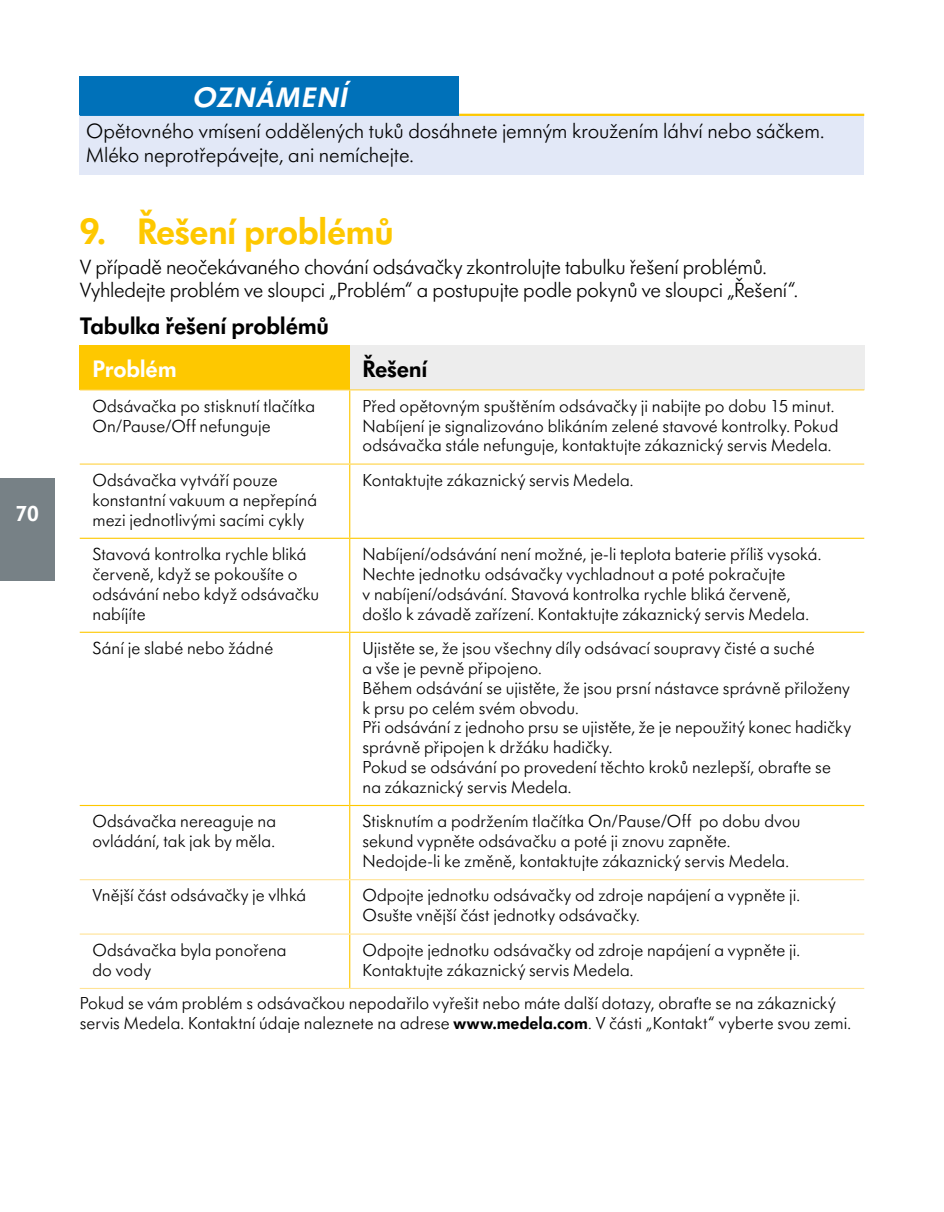
<style>
.page{position:relative;width:944px;height:1212px;background:#fff}
.page>*{position:absolute;margin:0;border:0;box-sizing:border-box;transform-origin:0 0}
.t1{font:600 38.25px "Futura SB Medela";letter-spacing:-.015em;color:#fec800}
.t2{font:italic 600 29.25px "Futura SB Medela";color:#fff}
.t3{font:600 24.75px "Futura SB Medela";letter-spacing:-.01em;color:#000}
.t4{font:600 24.75px "Futura SB Medela";letter-spacing:-.01em;color:#fff}
.t5{font:600 22.5px "Futura SB Medela";color:#fff}
.t6{font:300 21.38px/23.4px "Futura SB Medela";letter-spacing:-.01em;color:#000}
.t7{font:300 18px/19.8px "Futura SB Medela";letter-spacing:.005em;color:#000}
.s1{font-weight:600}
</style>
<div class="page">
<div style="left:80px;top:77px;width:379px;height:38px;background:#0071b9"></div>
<div style="left:80px;top:115px;width:784px;height:60px;background:#e2e8f7"></div>
<hr style="left:80px;top:114px;width:379px;height:2px;background:#0071b9">
<hr style="left:459px;top:114px;width:405px;height:2px;background:#fec800">
<div style="left:80px;top:346px;width:270px;height:44px;background:#fec800"></div>
<div style="left:350px;top:346px;width:514px;height:44px;background:#ededed"></div>
<hr style="left:80px;top:389px;width:270px;height:1px;background:#ffd344">
<hr style="left:349px;top:390px;width:1px;height:73px;background:#fec800">
<hr style="left:350px;top:389px;width:514px;height:1px;background:#ffd344">
<hr style="left:80px;top:463px;width:270px;height:2px;background:#ffd344">
<hr style="left:349px;top:465px;width:1px;height:73px;background:#fec800">
<hr style="left:350px;top:463px;width:514px;height:2px;background:#ffd344">
<hr style="left:80px;top:538px;width:270px;height:1px;background:#fec800">
<hr style="left:349px;top:539px;width:1px;height:93px;background:#fec800">
<hr style="left:350px;top:538px;width:514px;height:1px;background:#fec800">
<hr style="left:80px;top:632px;width:270px;height:1px;background:#fec800">
<hr style="left:349px;top:633px;width:1px;height:172px;background:#fec800">
<hr style="left:350px;top:632px;width:514px;height:1px;background:#fec800">
<hr style="left:80px;top:805px;width:270px;height:1px;background:#fec800">
<hr style="left:349px;top:806px;width:1px;height:73px;background:#fec800">
<hr style="left:350px;top:805px;width:514px;height:1px;background:#fec800">
<hr style="left:80px;top:879px;width:270px;height:1px;background:#ffe396">
<hr style="left:80px;top:933px;width:270px;height:1px;background:#ffe396">
<hr style="left:80px;top:988px;width:270px;height:1px;background:#ffe396">
<hr style="left:349px;top:880px;width:1px;height:53px;background:#fec800">
<hr style="left:349px;top:934px;width:1px;height:54px;background:#fec800">
<hr style="left:350px;top:879px;width:514px;height:1px;background:#ffe396">
<hr style="left:350px;top:933px;width:514px;height:1px;background:#ffe396">
<hr style="left:350px;top:988px;width:514px;height:1px;background:#ffe396">
<div style="left:0;top:478px;width:54px;height:102px;background:#778186"></div>
<p class="t5" style="left:15px;top:501px;width:25px">70</p>
<h2 class="t2" style="left:192px;top:81px;width:156px">OZNÁMENÍ</h2>
<p class="t6" style="left:86px;top:120px;width:740px">Opětovného vmísení oddělených tuků dosáhnete jemným kroužením láhví nebo sáčkem.<br>Mléko neprotřepávejte, ani nemíchejte.</p>
<h1 class="t1" style="left:80px;top:210px;width:316px">9. Řešení problémů</h1>
<p class="t6" style="left:80px;top:255px;width:720px">V případě neočekávaného chování odsávačky zkontrolujte tabulku řešení problémů.<br>Vyhledejte problém ve sloupci „Problém“ a postupujte podle pokynů ve sloupci „Řešení“.</p>
<h3 class="t3" style="left:80px;top:311px;width:251px">Tabulka řešení problémů</h3>
<h3 class="t4" style="left:92px;top:355px;width:86px">Problém</h3>
<h3 class="t3" style="left:362px;top:355px;width:66px">Řešení</h3>
<p class="t7" style="left:92px;top:396px;width:224px">Odsávačka po stisknutí tlačítka<br>On/Pause/Off nefunguje</p>
<p class="t7" style="left:362px;top:396px;width:477px">Před opětovným spuštěním odsávačky ji nabijte po dobu 15 minut.<br>Nabíjení je signalizováno blikáním zelené stavové kontrolky. Pokud odsávačka stále nefunguje, kontaktujte zákaznický servis Medela.</p>
<p class="t7" style="left:92px;top:470px;width:226px">Odsávačka vytváří pouze konstantní vakuum a nepřepíná mezi jednotlivými sacími cykly</p>
<p class="t7" style="left:362px;top:470px;width:273px">Kontaktujte zákaznický servis Medela.</p>
<p class="t7" style="left:92px;top:544px;width:228px">Stavová kontrolka rychle bliká červeně, když se pokoušíte o odsávání nebo když odsávačku nabíjíte</p>
<p class="t7" style="left:362px;top:544px;width:460px">Nabíjení/odsávání není možné, je-li teplota baterie příliš vysoká.<br>Nechte jednotku odsávačky vychladnout a poté pokračujte<br>v nabíjení/odsávání. Stavová kontrolka rychle bliká červeně, došlo k závadě zařízení. Kontaktujte zákaznický servis Medela.</p>
<p class="t7" style="left:92px;top:638px;width:182px">Sání je slabé nebo žádné</p>
<p class="t7" style="left:362px;top:638px;width:490px">Ujistěte se, že jsou všechny díly odsávací soupravy čisté a suché<br>a vše je pevně připojeno.<br>Během odsávání se ujistěte, že jsou prsní nástavce správně přiloženy k prsu po celém svém obvodu.<br>Při odsávání z jednoho prsu se ujistěte, že je nepoužitý konec hadičky správně připojen k držáku hadičky.<br>Pokud se odsávání po provedení těchto kroků nezlepší, obraťte se na zákaznický servis Medela.</p>
<p class="t7" style="left:92px;top:811px;width:185px">Odsávačka nereaguje na ovládání, tak jak by měla.</p>
<p class="t7" style="left:362px;top:811px;width:440px">Stisknutím a podržením tlačítka On/Pause/Off po dobu dvou sekund vypněte odsávačku a poté ji znovu zapněte.<br>Nedojde-li ke změně, kontaktujte zákaznický servis Medela.</p>
<p class="t7" style="left:92px;top:886px;width:215px">Vnější část odsávačky je vlhká</p>
<p class="t7" style="left:362px;top:886px;width:439px">Odpojte jednotku odsávačky od zdroje napájení a vypněte ji.<br>Osušte vnější část jednotky odsávačky.</p>
<p class="t7" style="left:92px;top:940px;width:196px">Odsávačka byla ponořena do vody</p>
<p class="t7" style="left:362px;top:940px;width:439px">Odpojte jednotku odsávačky od zdroje napájení a vypněte ji.<br>Kontaktujte zákaznický servis Medela.</p>
<p class="t7" style="left:80px;top:993px;width:773px">Pokud se vám problém s odsávačkou nepodařilo vyřešit nebo máte další dotazy, obraťte se na zákaznický servis Medela. Kontaktní údaje naleznete na adrese <span class="s1">www.medela.com</span>. V části „Kontakt“ vyberte svou zemi.</p>
</div>
